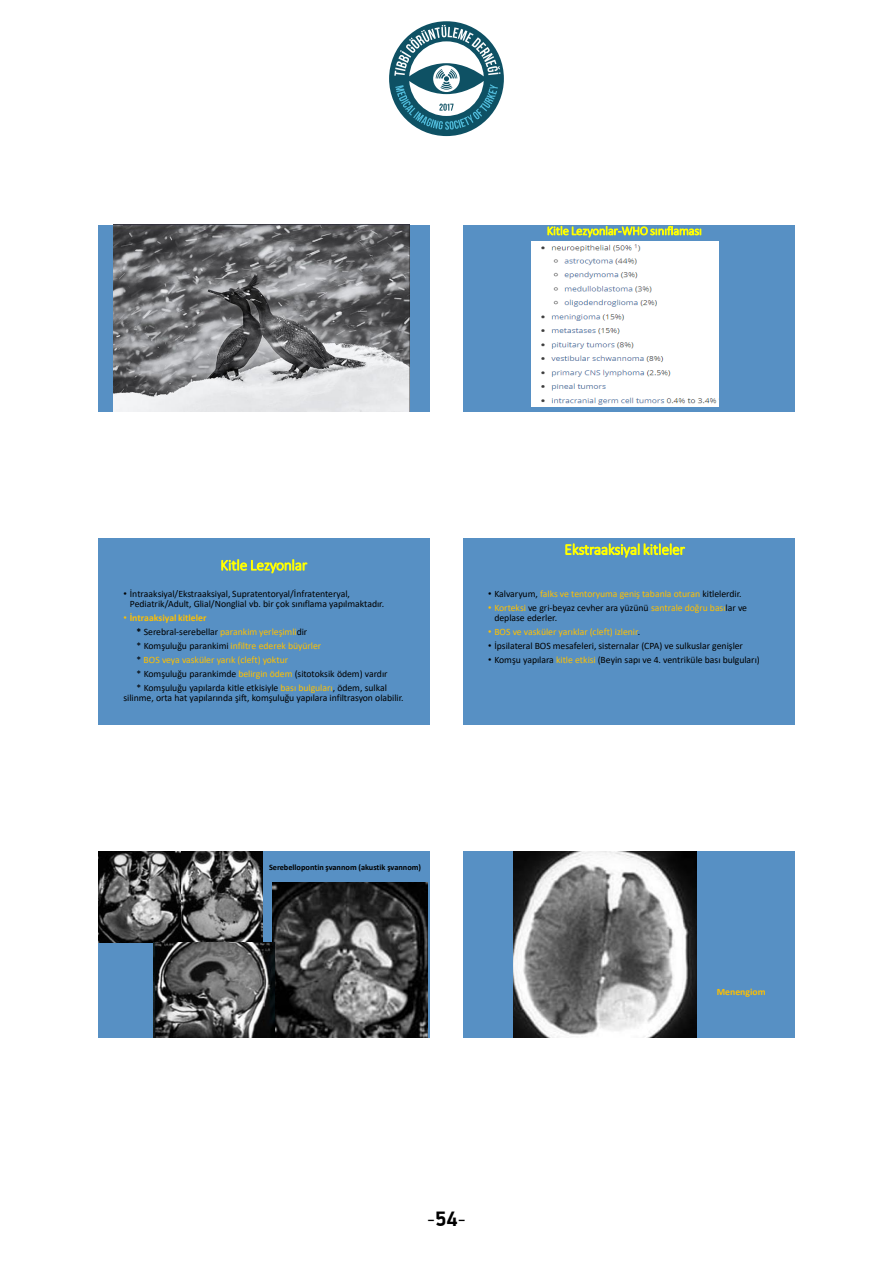
<style>
.page{position:relative;width:893px;height:1263px;background:#fff}
.page>*{position:absolute;margin:0;border:0;box-sizing:border-box;transform-origin:0 0}
.t1{font:300 21px "PF Din Display Pro";color:#000}
.t2{font:300 15.3px "Calibri";letter-spacing:-.01em;color:#ff0}
.t3{font:300 12.45px "Calibri";letter-spacing:-.005em;color:#ff0}
.t4{font:9.75px/14px "Calibri";letter-spacing:-.005em;color:#000}
.t5{font:9.75px "Calibri";letter-spacing:-.005em;color:#ffc000}
.t6{font:700 9.75px "Calibri";color:#ffc000}
.t7{font:700 8.25px "Calibri";color:#000}
.s1{font-family:"Arial"}
.s2{font-family:"Arial";color:#ffc000}
.s3{font-weight:700;color:#ffc000}
.s4{font-weight:700}
.s5{color:#ffc000}
.s6{font-family:"Arial";color:#000}
.s7{color:#000}
</style>
<div class="page">
<svg style="left:389px;top:21px;width:115px;height:115px"></svg>
<div style="left:98px;top:225px;width:332px;height:186px;background:#5790c4"></div>
<img style="left:114px;top:225px;width:296px;height:186px">
<div style="left:463px;top:225px;width:332px;height:186px;background:#5790c4"></div>
<img style="left:531px;top:242px;width:187px;height:165px">
<div style="left:98px;top:538px;width:332px;height:187px;background:#5790c4"></div>
<div style="left:463px;top:538px;width:332px;height:187px;background:#5790c4"></div>
<div style="left:98px;top:851px;width:332px;height:187px;background:#5790c4"></div>
<img style="left:273px;top:883px;width:155px;height:155px">
<img style="left:98px;top:851px;width:165px;height:91px">
<img style="left:153px;top:942px;width:122px;height:96px">
<div style="left:463px;top:851px;width:332px;height:187px;background:#5790c4"></div>
<img style="left:513px;top:851px;width:183px;height:187px">
<p class="t3" style="left:547px;top:223px;width:157px">Kitle Lezyonlar-WHO sınıflaması</p>
<h2 class="t2" style="left:220px;top:556px;width:88px">Kitle Lezyonlar</h2>
<p class="t4" style="left:130px;top:588px;width:256px;line-height:10.5px;text-indent:-6px"><span class="s1">•</span> İntraaksiyal/Ekstraaksiyal, Supratentoryal/İnfratenteryal,<br>Pediatrik/Adult, Glial/Nonglial vb. bir çok sınıflama yapılmaktadır.</p>
<p class="t4" style="left:137px;top:611px;width:252px;text-indent:-13px"><span class="s2">•</span> <span class="s3">İntraaksiyal kitleler<br></span><span class="s4">*</span> Serebral-serebellar <span class="s5">parankim yerleşimli</span>dir<br>* Komşuluğu parankimi <span class="s5">infiltre ederek büyürler<br></span>* <span class="s5">BOS veya vasküler yarık (cleft) yoktur<br></span>* Komşuluğu parankimde <span class="s5">belirgin ödem</span> (sitotoksik ödem) vardır * Komşuluğu yapılarda kitle etkisiyle <span class="s5">bası bulguları</span>, ödem, sulkal</p>
<p class="t4" style="left:123px;top:690px;width:282px">silinme, orta hat yapılarında şift, komşuluğu yapılara infiltrasyon olabilir.</p>
<p class="t7" style="left:269px;top:861px;width:154px">Serebellopontin şvannom (akustik şvannom)</p>
<h2 class="t2" style="left:564px;top:540px;width:122px">Ekstraaksiyal kitleler</h2>
<p class="t5" style="left:488px;top:587px;width:255px"><span class="s6">•</span> <span class="s7">Kalvaryum,</span> falks ve tentoryuma geniş tabanla oturan <span class="s7">kitlelerdir.</span></p>
<p class="t4" style="left:494px;top:602px;width:254px;line-height:10.5px;text-indent:-6px"><span class="s2">•</span> <span class="s5">Korteksi</span> ve gri-beyaz cevher ara yüzünü <span class="s5">santrale doğru bası</span>lar ve deplase ederler.</p>
<p class="t5" style="left:488px;top:625px;width:154px"><span class="s1">•</span> BOS ve vasküler yarıklar (cleft) izlenir<span class="s7">.</span></p>
<p class="t4" style="left:488px;top:638px;width:256px"><span class="s1">•</span> İpsilateral BOS mesafeleri, sisternalar (CPA) ve sulkuslar genişler</p>
<p class="t4" style="left:488px;top:652px;width:273px"><span class="s1">•</span> Komşu yapılara <span class="s5">kitle etkisi</span> (Beyin sapı ve 4. ventriküle bası bulguları)</p>
<p class="t6" style="left:717px;top:985px;width:50px">Menengiom</p>
<h1 class="t1" style="left:427px;top:1206px;width:40px">-<span class="s4">54</span>-</h1>
</div>
